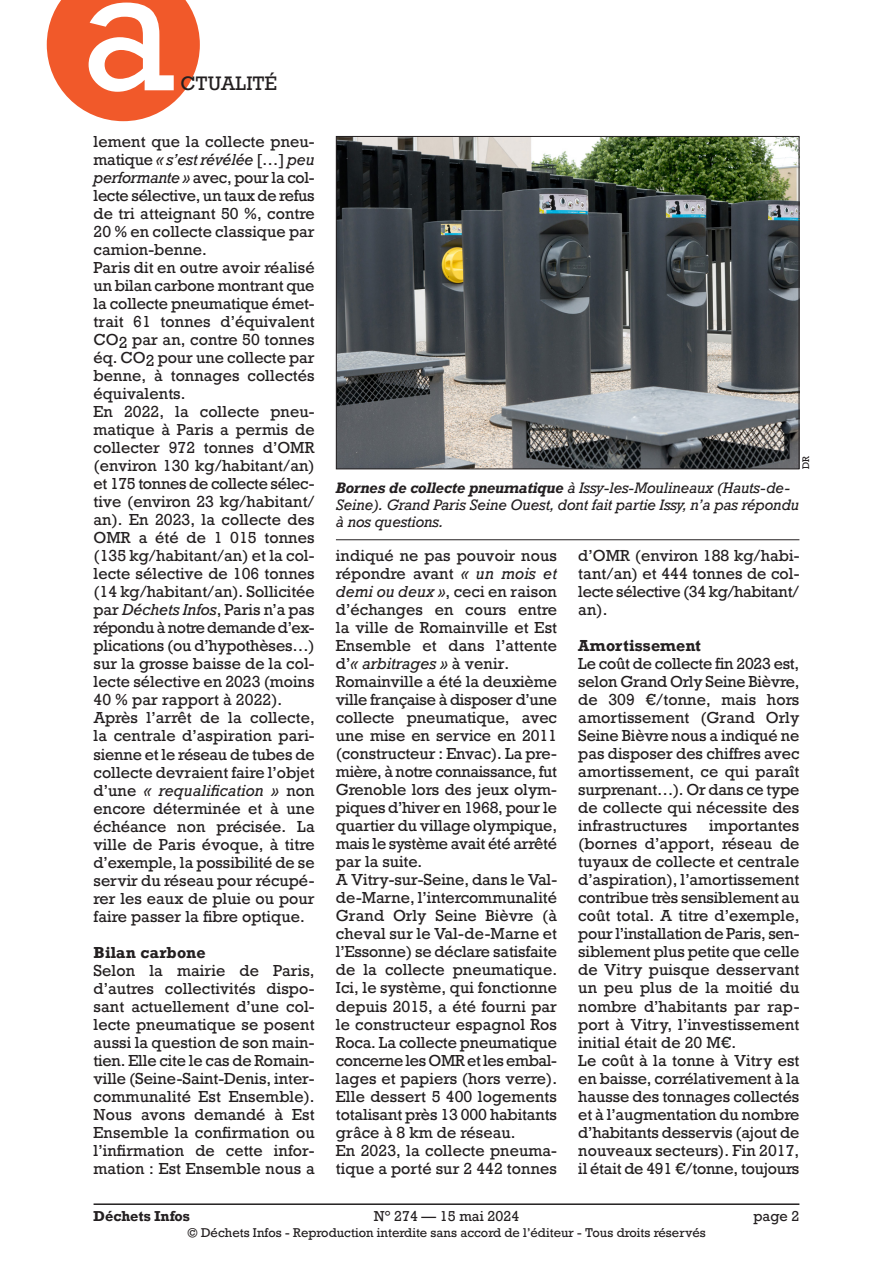
<style>
.page{position:relative;width:893px;height:1263px;background:#fff}
.page>*{position:absolute;margin:0;border:0;box-sizing:border-box;transform-origin:0 0}
.t1{font:166.5px "Rockwell";color:#fff}
.t2{font:18.3px "Rockwell";color:#231f20}
.Texte_courant{font:15px/18px "Rockwell";letter-spacing:.005em;color:#231f20;text-align:justify}
.Texte_courant-2{font:700 15px "Rockwell";letter-spacing:.015em;color:#231f20}
.Légende_photo{font:italic 14.25px/17.2px "Rockwell";letter-spacing:-.01em;color:#231f20}
.t3{font:13.5px "Rockwell";color:#231f20}
.t4{font:700 13.5px "Rockwell";color:#231f20}
.t5{font:12px "Rockwell";color:#231f20}
.Crédit_photo{font:9px "Rockwell";color:#231f20}
.s1{font-style:italic}
.s2{font-weight:700}
</style>
<div class="page">
<hr style="left:94px;top:1203px;width:705px;height:2px;background:#231f20">
<img style="left:338px;top:138px;width:459px;height:329px">
<div style="left:336px;top:136px;width:463px;height:333px;border:1px solid #231f20"></div>
<hr style="left:336px;top:539px;width:463px;height:1px;background:#231f20">
<svg style="left:47px;top:0;width:153px;height:121px;background:#f3734b"></svg>
<h1 class="t1" style="left:80px;top:-73px;width:98px">a</h1>
<p class="t2" style="left:180px;top:72px;width:98px">CTUALITÉ</p>
<p class="Texte_courant" style="left:94px;top:133px;width:223px">lement que la collecte pneu&shy;matique <span class="s1">« s’est révélée</span> […] <span class="s1">peu performante »</span> avec, pour la col&shy;lecte sélective, un taux de refus de tri atteignant 50 %, contre 20 % en collecte classique par camion-benne.</p>
<p class="Texte_courant" style="left:94px;top:259px;width:223px">Paris dit en outre avoir réalisé un bilan carbone montrant que la collecte pneumatique émet&shy;trait 61 tonnes d’équivalent CO2 par an, contre 50 tonnes éq. CO2 pour une collecte par benne, à tonnages collectés équivalents.</p>
<p class="Texte_courant" style="left:94px;top:403px;width:223px">En 2022, la collecte pneu&shy;matique à Paris a permis de collecter 972 tonnes d’OMR (environ 130 kg/habitant/an) et 175 tonnes de collecte sélec&shy;tive (environ 23 kg/habitant/ an). En 2023, la collecte des OMR a été de 1 015 tonnes (135 kg/habitant/an) et la col&shy;lecte sélective de 106 tonnes (14 kg/habitant/an). Sollicitée par <span class="s1">Déchets Infos</span>, Paris n’a pas répondu à notre demande d’ex&shy;plications (ou d’hypothèses…) sur la grosse baisse de la col&shy;lecte sélective en 2023 (moins 40 % par rapport à 2022).</p>
<p class="Texte_courant" style="left:94px;top:709px;width:223px">Après l’arrêt de la collecte, la centrale d’aspiration pari&shy;sienne et le réseau de tubes de collecte devraient faire l’objet d’une <span class="s1">« requalification »</span> non encore déterminée et à une échéance non précisée. La ville de Paris évoque, à titre d’exemple, la possibilité de se servir du réseau pour récupé&shy;rer les eaux de pluie ou pour faire passer la fibre optique.</p>
<p class="Texte_courant-2" style="left:94px;top:942px;width:114px">Bilan carbone</p>
<p class="Texte_courant" style="left:94px;top:961px;width:223px">Selon la mairie de Paris, d’autres collectivités dispo&shy;sant actuellement d’une col&shy;lecte pneumatique se posent aussi la question de son main&shy;tien. Elle cite le cas de Romain&shy;ville (Seine-Saint-Denis, inter&shy;communalité Est Ensemble).<br>Nous avons demandé à Est Ensemble la confirmation ou l’infirmation de cette infor&shy;mation : Est Ensemble nous a</p>
<p class="Crédit_photo" style="left:800px;top:469px;width:15px;rotate:-90deg">DR</p>
<p class="Légende_photo" style="left:336px;top:479px;width:465px"><span class="s2">Bornes de collecte pneumatique</span> à Issy-les-Moulineaux (Hauts-de-<br>Seine). Grand Paris Seine Ouest, dont fait partie Issy, n’a pas répondu à nos questions.</p>
<p class="Texte_courant" style="left:336px;top:547px;width:223px">indiqué ne pas pouvoir nous répondre avant <span class="s1">« un mois et demi ou deux »</span>, ceci en raison d’échanges en cours entre la ville de Romainville et Est Ensemble et dans l’attente d’<span class="s1">« arbitrages »</span> à venir.</p>
<p class="Texte_courant" style="left:336px;top:673px;width:223px">Romainville a été la deuxième ville française à disposer d’une collecte pneumatique, avec une mise en service en 2011 (constructeur : Envac). La pre&shy;mière, à notre connaissance, fut Grenoble lors des jeux olym&shy;piques d’hiver en 1968, pour le quartier du village olympique, mais le système avait été arrêté par la suite.</p>
<p class="Texte_courant" style="left:336px;top:871px;width:223px">A Vitry-sur-Seine, dans le Val&shy;de-Marne, l’intercommunalité Grand Orly Seine Bièvre (à cheval sur le Val-de-Marne et l’Essonne) se déclare satisfaite de la collecte pneumatique.<br>Ici, le système, qui fonctionne depuis 2015, a été fourni par le constructeur espagnol Ros Roca. La collecte pneumatique concerne les OMR et les embal&shy;lages et papiers (hors verre).<br>Elle dessert 5 400 logements totalisant près 13 000 habitants grâce à 8 km de réseau.</p>
<p class="Texte_courant" style="left:336px;top:1141px;width:223px">En 2023, la collecte pneuma&shy;tique a porté sur 2 442 tonnes</p>
<p class="Texte_courant" style="left:578px;top:547px;width:223px">d’OMR (environ 188 kg/habi&shy;tant/an) et 444 tonnes de col&shy;lecte sélective (34 kg/habitant/ an).</p>
<p class="Texte_courant-2" style="left:578px;top:636px;width:124px">Amortissement</p>
<p class="Texte_courant" style="left:578px;top:655px;width:223px">Le coût de collecte fin 2023 est, selon Grand Orly Seine Bièvre, de 309 €/tonne, mais hors amortissement (Grand Orly Seine Bièvre nous a indiqué ne pas disposer des chiffres avec amortissement, ce qui paraît surprenant…). Or dans ce type de collecte qui nécessite des infrastructures</p>
<p class="Texte_courant" style="left:578px;top:817px;width:223px;text-indent:131px">importantes (bornes d’apport, réseau de tuyaux de collecte et centrale d’aspiration), l’amortissement contribue très sensiblement au coût total. A titre d’exemple, pour l’installation de Paris, sen&shy;siblement plus petite que celle de Vitry puisque desservant un peu plus de la moitié du nombre d’habitants par rap&shy;port à Vitry, l’investissement initial était de 20 M€.</p>
<p class="Texte_courant" style="left:578px;top:1051px;width:223px">Le coût à la tonne à Vitry est en baisse, corrélativement à la hausse des tonnages collectés et à l’augmentation du nombre d’habitants desservis (ajout de nouveaux secteurs). Fin 2017, il était de 491 €/tonne, toujours</p>
<p class="t4" style="left:94px;top:1207px;width:98px">Déchets Infos</p>
<p class="t3" style="left:374px;top:1207px;width:147px">N° 274 — 15 mai 2024</p>
<p class="t3" style="left:753px;top:1207px;width:48px">page 2</p>
<p class="t5" style="left:187px;top:1225px;width:520px">© Déchets Infos - Reproduction interdite sans accord de l’éditeur - Tous droits réservés</p>
</div>
